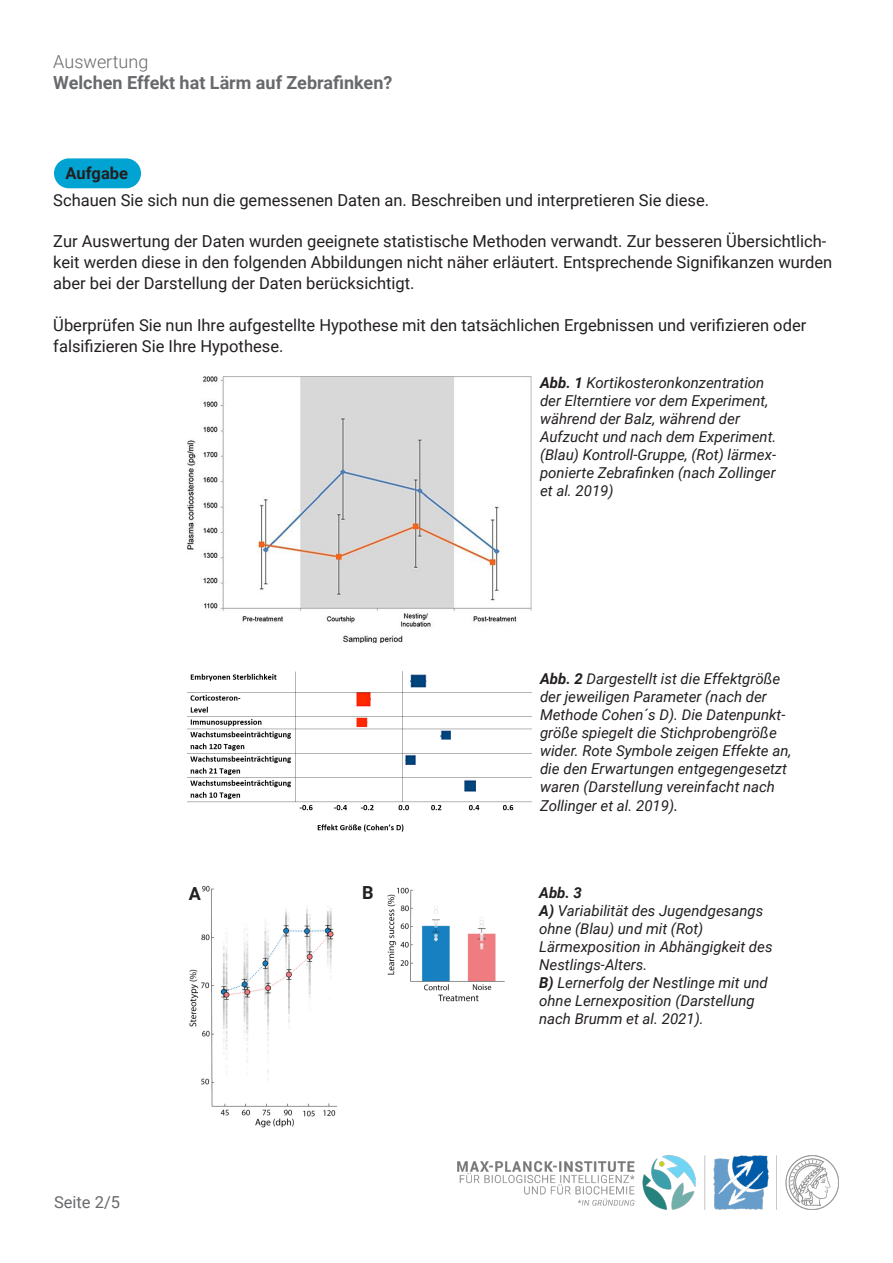
<style>
.page{position:relative;width:893px;height:1263px;background:#fff}
.page>*{position:absolute;margin:0;border:0;box-sizing:border-box;transform-origin:0 0}
.t1{font:700 18px "Roboto";color:#67696c}
.t2{font:300 18px "Roboto";color:#67696c}
.t3{font:700 18px "Roboto";color:#231f20}
.t4{font:16.5px/21px "Roboto";color:#231f20}
.t5{font:16.5px "Roboto";color:#67696c}
.t6{font:700 16.5px "Roboto";color:#231f20}
.t7{font:italic 15px/18px "Roboto";color:#231f20}
.t8{font:italic 700 15px "Roboto";color:#231f20}
.s1{font-weight:700}
.s2{font-size:16.5px}
</style>
<div class="page">
<img style="left:458px;top:1155px;width:381px;height:54px">
<img style="left:189px;top:886px;width:148px;height:242px">
<div style="left:55px;top:159px;width:85px;height:29px;background:#00a3d1;border-radius:14px"></div>
<div style="left:54px;top:158px;width:87px;height:30px;border:2px solid #00a3d1;border-radius:14px"></div>
<img style="left:187px;top:377px;width:345px;height:265px">
<img style="left:187px;top:672px;width:345px;height:159px">
<div style="left:185px;top:880px;width:16px;height:28px;background:#fff"></div>
<img style="left:387px;top:887px;width:118px;height:115px">
<div style="left:379px;top:880px;width:16px;height:14px;background:#fff"></div>
<p class="t2" style="left:53px;top:48px;width:97px">Auswertung</p>
<p class="t1" style="left:53px;top:70px;width:341px">Welchen Effekt hat Lärm auf Zebrafinken?</p>
<p class="t6" style="left:66px;top:162px;width:64px">Aufgabe</p>
<p class="t4" style="left:53px;top:189px;width:657px">Schauen Sie sich nun die gemessenen Daten an. Beschreiben und interpretieren Sie diese.</p>
<p class="t4" style="left:53px;top:230px;width:781px">Zur Auswertung der Daten wurden geeignete statistische Methoden verwandt. Zur besseren Übersichtlich&shy;keit werden diese in den folgenden Abbildungen nicht näher erläutert. Entsprechende Signifikanzen wurden aber bei der Darstellung der Daten berücksichtigt.</p>
<p class="t4" style="left:53px;top:314px;width:754px">Überprüfen Sie nun Ihre aufgestellte Hypothese mit den tatsächlichen Ergebnissen und verifizieren oder falsifizieren Sie Ihre Hypothese.</p>
<p class="t7" style="left:540px;top:373px;width:238px"><span class="s1">Abb. 1</span> Kortikosteronkonzentration der Elterntiere vor dem Experiment, während der Balz, während der<br>Aufzucht und nach dem Experiment. (Blau) Kontroll-Gruppe, (Rot) lärmex&shy;ponierte Zebrafinken (nach Zollinger et al. 2019)</p>
<p class="t3" style="left:189px;top:881px;width:14px">A</p>
<p class="t3" style="left:362px;top:880px;width:13px">B</p>
<p class="t5" style="left:54px;top:1191px;width:68px">Seite 2/5</p>
<p class="t7" style="left:540px;top:669px;width:253px"><span class="s1">Abb. 2</span> Dargestellt ist die Effektgröße der jeweiligen Parameter (nach der Methode Cohen´s D). Die Datenpunkt&shy;größe spiegelt die Stichprobengröße wider. Rote Symbole zeigen Effekte an, die den Erwartungen entgegengesetzt waren (Darstellung vereinfacht nach</p>
<p class="t7" style="left:540px;top:796px;width:140px">Zollinger et al. 2019)<span class="s2">.</span></p>
<p class="t8" style="left:539px;top:882px;width:44px">Abb. 3</p>
<p class="t7" style="left:539px;top:901px;width:235px"><span class="s1">A)</span> Variabilität des Jugendgesangs ohne (Blau) und mit (Rot)<br>Lärmexposition in Abhängigkeit des<br>Nestlings-Alters.</p>
<p class="t7" style="left:539px;top:973px;width:230px"><span class="s1">B)</span> Lernerfolg der Nestlinge mit und ohne Lernexposition (Darstellung nach Brumm et al. 2021).</p>
</div>
